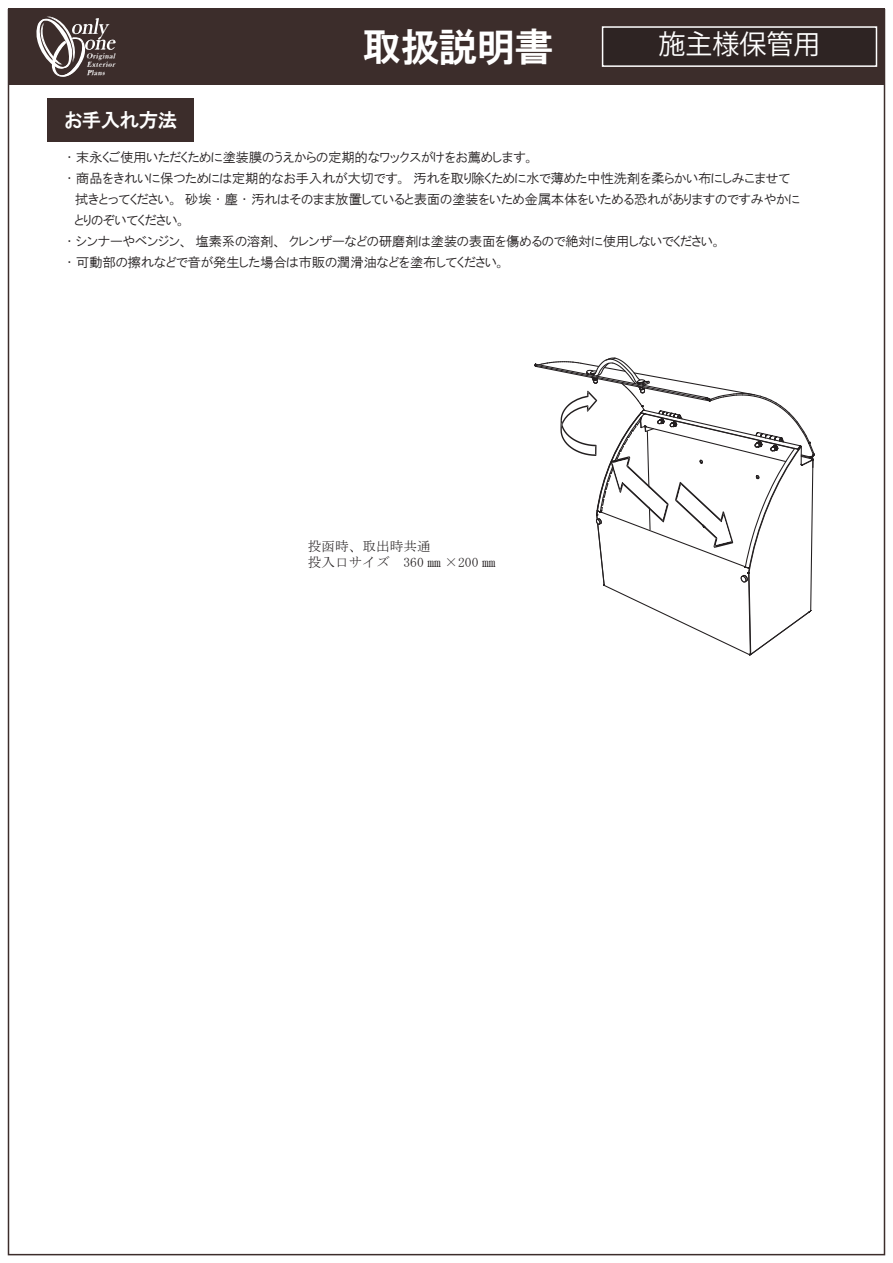
<style>
.page{position:relative;width:893px;height:1263px;background:#fff}
.page>*{position:absolute;margin:0;border:0;box-sizing:border-box;transform-origin:0 0}
.t1{font:39px "HGP Gothic E";letter-spacing:-.025em;color:#fff}
.t2{font:27px "Koz Go Pro";color:#fff}
.t3{font:19.5px "HGP Gothic E";letter-spacing:-.025em;color:#fff}
.t4{font:13.5px "HGP Gothic M";letter-spacing:-.025em;color:#231f20}
.t5{font:13.5px/16px "MS Mincho";letter-spacing:.01em;color:#231f20}
</style>
<div class="page">
<svg style="left:534px;top:357px;width:281px;height:299px"></svg>
<div style="left:48px;top:98px;width:146px;height:43px;background:#3c2d2b"></div>
<div style="left:8px;top:8px;width:876px;height:77px;background:#3c2d2b"></div>
<svg style="left:36px;top:16px;width:80px;height:61px"></svg>
<div style="left:602px;top:26px;width:275px;height:41px;background:#2e2423;border:2px solid #fff"></div>
<h3 class="t3" style="left:64px;top:110px;width:115px">お手入れ方法</h3>
<h1 class="t1" style="left:362px;top:27px;width:193px">取扱説明書</h1>
<h2 class="t2" style="left:658px;top:27px;width:163px">施主様保管用</h2>
<p class="t4" style="left:66px;top:151px;width:470px">・末永くご使用いただくために塗装膜のうえからの定期的なワックスがけをお薦めします。</p>
<p class="t4" style="left:66px;top:172px;width:726px">・商品をきれいに保つためには定期的なお手入れが大切です。汚れを取り除くために水で薄めた中性洗剤を柔らかい布にしみこませて</p>
<p class="t4" style="left:66px;top:193px;width:735px">　拭きとってください。砂埃・塵・汚れはそのまま放置していると表面の塗装をいため金属本体をいためる恐れがありますのですみやかに</p>
<p class="t4" style="left:74px;top:214px;width:113px">とりのぞいてください。</p>
<p class="t4" style="left:66px;top:235px;width:657px">・シンナーやベンジン、塩素系の溶剤、クレンザーなどの研磨剤は塗装の表面を傷めるので絶対に使用しないでください。</p>
<p class="t4" style="left:66px;top:256px;width:441px">・可動部の擦れなどで音が発生した場合は市販の潤滑油などを塗布してください。</p>
<p class="t5" style="left:308px;top:538px;width:189px">投函時、取出時共通<br>投入口サイズ　360 ㎜ ×200 ㎜</p>
</div>
